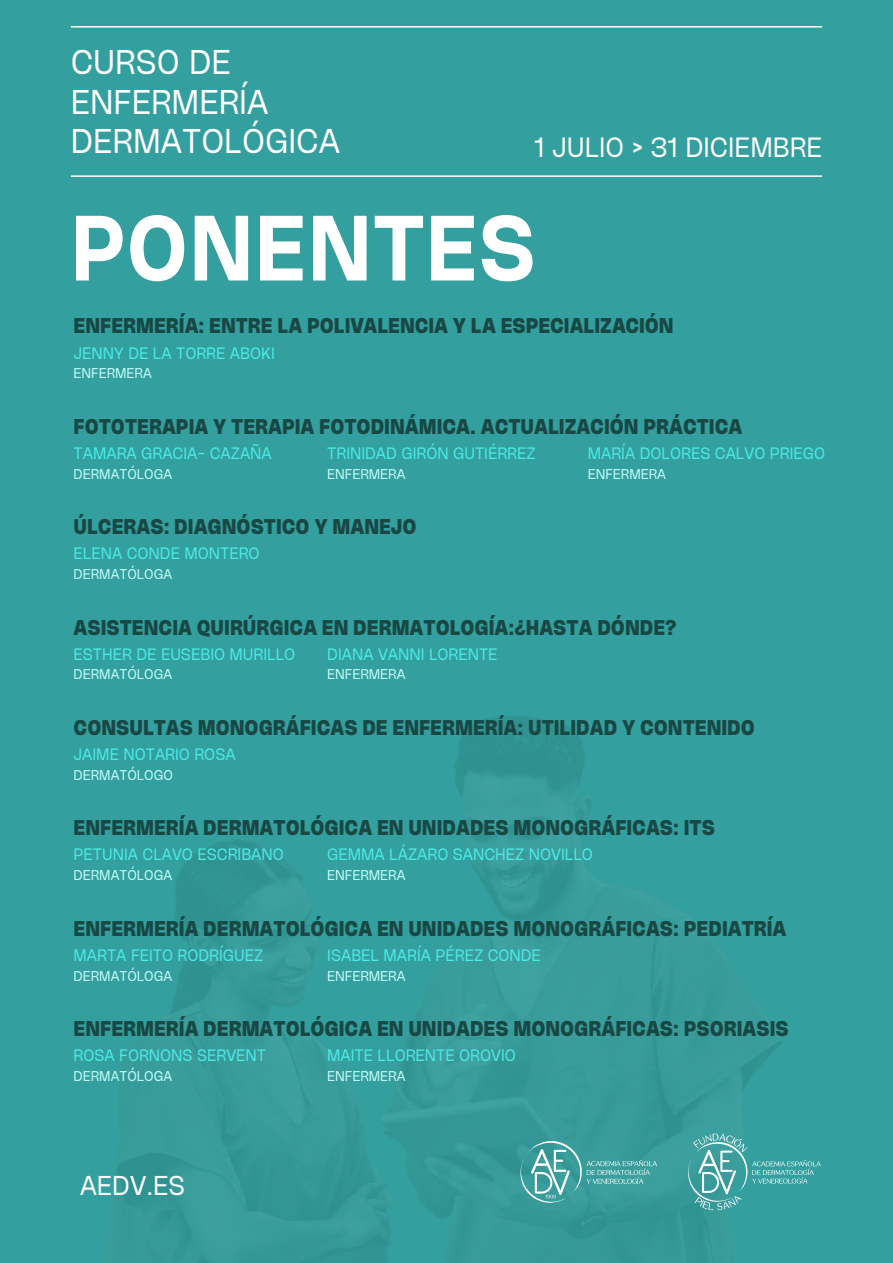
<style>
.page{position:relative;width:893px;height:1263px;background:#339f9e}
.page>*{position:absolute;margin:0;border:0;box-sizing:border-box;transform-origin:0 0}
.t1{font:600 80.4px "Herokid";color:#fff}
.t2{font:30px/39.5px "Herokid";color:#fff}
.t3{font:24.3px "Herokid";color:#fff}
.t4{font:23.7px "Herokid";color:#fff}
.t5{font:700 18.45px "Herokid";color:#184744}
.t6{font:14.4px "Herokid";color:#4bebe8}
.t7{font:12.3px "Herokid";color:#c5fffb}
</style>
<div class="page">
<img style="left:117px;top:716px;width:665px;height:547px">
<hr style="left:71px;top:26px;width:751px;height:2px;background:#fff">
<hr style="left:71px;top:175px;width:751px;height:2px;background:#fff">
<svg style="left:688px;top:1133px;width:133px;height:77px"></svg>
<svg style="left:520px;top:1141px;width:137px;height:62px"></svg>
<h2 class="t2" style="left:71px;top:42px;width:271px">CURSO DE<br>ENFERMERÍA<br>DERMATOLÓGICA</h2>
<h3 class="t3" style="left:534px;top:129px;width:289px">1 JULIO &gt; 31 DICIEMBRE</h3>
<h1 class="t1" style="left:70px;top:187px;width:468px">PONENTES</h1>
<p class="t5" style="left:74px;top:313px;width:602px">ENFERMERÍA: ENTRE LA POLIVALENCIA Y LA ESPECIALIZACIÓN</p>
<p class="t6" style="left:74px;top:342px;width:203px">JENNY DE LA TORRE ABOKI</p>
<p class="t7" style="left:74px;top:365px;width:80px">ENFERMERA</p>
<p class="t5" style="left:74px;top:413px;width:670px">FOTOTERAPIA Y TERAPIA FOTODINÁMICA. ACTUALIZACIÓN PRÁCTICA</p>
<p class="t6" style="left:74px;top:443px;width:200px">TAMARA GRACIA- CAZAÑA</p>
<p class="t7" style="left:74px;top:465px;width:100px">DERMATÓLOGA</p>
<p class="t6" style="left:327px;top:443px;width:210px">TRINIDAD GIRÓN GUTIÉRREZ</p>
<p class="t7" style="left:327px;top:465px;width:80px">ENFERMERA</p>
<p class="t6" style="left:588px;top:443px;width:239px">MARÍA DOLORES CALVO PRIEGO</p>
<p class="t7" style="left:588px;top:465px;width:80px">ENFERMERA</p>
<p class="t5" style="left:74px;top:513px;width:345px">ÚLCERAS: DIAGNÓSTICO Y MANEJO</p>
<p class="t6" style="left:74px;top:543px;width:188px">ELENA CONDE MONTERO</p>
<p class="t7" style="left:74px;top:565px;width:100px">DERMATÓLOGA</p>
<p class="t5" style="left:74px;top:614px;width:605px">ASISTENCIA QUIRÚRGICA EN DERMATOLOGÍA:¿HASTA DÓNDE?</p>
<p class="t6" style="left:74px;top:643px;width:223px">ESTHER DE EUSEBIO MURILLO</p>
<p class="t7" style="left:74px;top:666px;width:100px">DERMATÓLOGA</p>
<p class="t6" style="left:327px;top:643px;width:172px">DIANA VANNI LORENTE</p>
<p class="t7" style="left:327px;top:666px;width:80px">ENFERMERA</p>
<p class="t5" style="left:74px;top:714px;width:683px">CONSULTAS MONOGRÁFICAS DE ENFERMERÍA: UTILIDAD Y CONTENIDO</p>
<p class="t6" style="left:74px;top:744px;width:164px">JAIME NOTARIO ROSA</p>
<p class="t7" style="left:74px;top:766px;width:101px">DERMATÓLOGO</p>
<p class="t5" style="left:74px;top:814px;width:643px">ENFERMERÍA DERMATOLÓGICA EN UNIDADES MONOGRÁFICAS: ITS</p>
<p class="t6" style="left:74px;top:844px;width:212px">PETUNIA CLAVO ESCRIBANO</p>
<p class="t7" style="left:74px;top:866px;width:100px">DERMATÓLOGA</p>
<p class="t6" style="left:327px;top:844px;width:267px">GEMMA LÁZARO SANCHEZ NOVILLO</p>
<p class="t7" style="left:327px;top:866px;width:80px">ENFERMERA</p>
<p class="t5" style="left:74px;top:915px;width:714px">ENFERMERÍA DERMATOLÓGICA EN UNIDADES MONOGRÁFICAS: PEDIATRÍA</p>
<p class="t6" style="left:74px;top:944px;width:191px">MARTA FEITO RODRÍGUEZ</p>
<p class="t7" style="left:74px;top:967px;width:100px">DERMATÓLOGA</p>
<p class="t6" style="left:327px;top:944px;width:215px">ISABEL MARÍA PÉREZ CONDE</p>
<p class="t7" style="left:327px;top:967px;width:80px">ENFERMERA</p>
<p class="t5" style="left:74px;top:1015px;width:717px">ENFERMERÍA DERMATOLÓGICA EN UNIDADES MONOGRÁFICAS: PSORIASIS</p>
<p class="t6" style="left:74px;top:1045px;width:194px">ROSA FORNONS SERVENT</p>
<p class="t7" style="left:74px;top:1067px;width:100px">DERMATÓLOGA</p>
<p class="t6" style="left:327px;top:1045px;width:190px">MAITE LLORENTE OROVIO</p>
<p class="t7" style="left:327px;top:1067px;width:80px">ENFERMERA</p>
<p class="t4" style="left:80px;top:1168px;width:107px">AEDV.ES</p>
</div>
